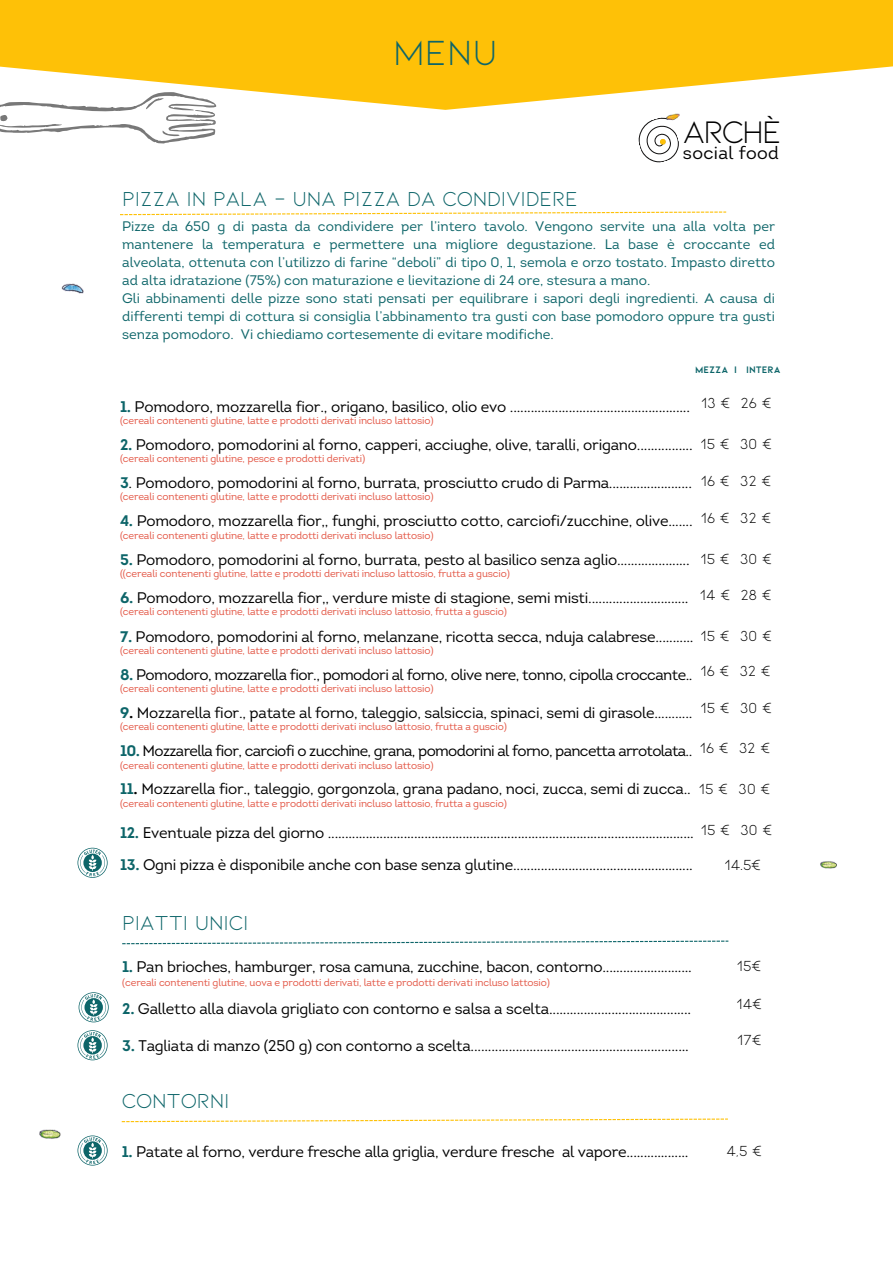
<style>
.page{position:relative;width:893px;height:1264px;background:#fff}
.page>*{position:absolute;margin:0;border:0;box-sizing:border-box;transform-origin:0 0}
.t1{font:37.2px "KIONA";color:#0d6569}
.t2{font:33.15px "KIONA";letter-spacing:-.065em;color:#000}
.t3{font:21.45px "KIONA";letter-spacing:-.01em;color:#0d6569}
.t4{font:17.85px "Intro";letter-spacing:.02em;color:#000}
.t5{font:15.45px "Intro";letter-spacing:-.015em;color:#000}
.t6{font:15.45px "KIONA";letter-spacing:-.015em;color:#000}
.t7{font:15.3px "Intro";letter-spacing:-.015em;color:#000}
.t8{font:15.3px "Intro";letter-spacing:-.04em;color:#000}
.t9{font:15.3px "Intro";letter-spacing:-.035em;color:#000}
.t10{font:13.8px/18px "Intro";color:#0d6569}
.t11{font:10.2px "Intro";letter-spacing:-.015em;color:#e35645}
.t12{font:700 9.9px "KIONA";color:#0d6569}
.s1{font-weight:700;color:#0d6569}
.s2{font-weight:700}
</style>
<div class="page">
<img style="left:820px;top:861px;width:17px;height:8px">
<svg style="left:122px;top:940px;width:606px;height:4px"></svg>
<svg style="left:120px;top:211px;width:606px;height:4px"></svg>
<svg style="left:0;top:0;width:892px;height:110px;fill:#fec107"></svg>
<svg style="left:0;top:92px;width:222px;height:52px"></svg>
<svg style="left:638px;top:117px;width:41px;height:46px"></svg>
<img style="left:662px;top:113px;width:18px;height:14px">
<svg style="left:77px;top:1030px;width:31px;height:30px"></svg>
<svg style="left:79px;top:992px;width:30px;height:30px"></svg>
<svg style="left:77px;top:847px;width:31px;height:30px"></svg>
<img style="left:39px;top:1121px;width:122px;height:45px">
<svg style="left:122px;top:1118px;width:605px;height:4px"></svg>
<svg style="left:77px;top:1135px;width:31px;height:30px"></svg>
<img style="left:61px;top:283px;width:23px;height:11px">
<h4 class="t1" style="left:393px;top:27px;width:106px">MENU</h4>
<h2 class="t2" style="left:682px;top:109px;width:101px">ARCHÈ</h2>
<h3 class="t4" style="left:683px;top:146px;width:98px">social food</h3>
<p class="t3" style="left:122px;top:185px;width:457px">PIZZA IN PALA - UNA PIZZA DA CONDIVIDERE</p>
<p class="t10" style="left:122px;top:218px;width:654px">Pizze da 650 g di pasta da condividere per l’intero tavolo. Vengono servite una alla volta per mantenere la temperatura e permettere una migliore degustazione. La base è croccante ed alveolata, ottenuta con l’utilizzo di farine “deboli” di tipo 0, 1, semola e orzo tostato. Impasto diretto ad alta idratazione (75%) con maturazione e lievitazione di 24 ore, stesura a mano.<br>Gli abbinamenti delle pizze sono stati pensati per equilibrare i sapori degli ingredienti. A causa di differenti tempi di cottura si consiglia l’abbinamento tra gusti con base pomodoro oppure tra gusti senza pomodoro. Vi chiediamo cortesemente di evitare modifiche.</p>
<h4 class="t12" style="left:695px;top:363px;width:87px">MEZZA | INTERA</h4>
<p class="t6" style="left:701px;top:392px;width:72px">13€ 26€</p>
<h1 class="t5" style="left:120px;top:400px;width:571px"><span class="s1">1.</span> Pomodoro, mozzarella fior., origano, basilico, olio evo ....................................................</h1>
<p class="t11" style="left:120px;top:416px;width:315px">(cereali contenenti glutine, latte e prodotti derivati incluso lattosio)</p>
<p class="t5" style="left:120px;top:438px;width:574px"><span class="s1">2.</span> Pomodoro, pomodorini al forno, capperi, acciughe, olive, taralli, origano................</p>
<p class="t11" style="left:120px;top:454px;width:247px">(cereali contenenti glutine, pesce e prodotti derivati)</p>
<p class="t7" style="left:120px;top:477px;width:573px"><span class="s1">3</span>. Pomodoro, pomodorini al forno, burrata, prosciutto crudo di Parma........................</p>
<p class="t11" style="left:120px;top:492px;width:315px">(cereali contenenti glutine, latte e prodotti derivati incluso lattosio)</p>
<p class="t7" style="left:120px;top:514px;width:574px"><span class="s1">4.</span> Pomodoro, mozzarella fior,, funghi, prosciutto cotto, carciofi/zucchine, olive.......</p>
<p class="t11" style="left:120px;top:531px;width:315px">(cereali contenenti glutine, latte e prodotti derivati incluso lattosio)</p>
<p class="t7" style="left:120px;top:553px;width:571px"><span class="s1">5.</span> Pomodoro, pomodorini al forno, burrata, pesto al basilico senza aglio.....................</p>
<p class="t11" style="left:120px;top:569px;width:391px">((cereali contenenti glutine, latte e prodotti derivati incluso lattosio, frutta a guscio)</p>
<p class="t7" style="left:120px;top:592px;width:570px"><span class="s1">6.</span> Pomodoro, mozzarella fior,, verdure miste di stagione, semi misti.............................</p>
<p class="t11" style="left:120px;top:607px;width:388px">(cereali contenenti glutine, latte e prodotti derivati incluso lattosio, frutta a guscio)</p>
<p class="t7" style="left:120px;top:630px;width:575px"><span class="s1">7.</span> Pomodoro, pomodorini al forno, melanzane, ricotta secca, nduja calabrese...........</p>
<p class="t11" style="left:120px;top:646px;width:315px">(cereali contenenti glutine, latte e prodotti derivati incluso lattosio)</p>
<h5 class="t9" style="left:120px;top:668px;width:574px"><span class="s1">8.</span> Pomodoro, mozzarella fior., pomodori al forno, olive nere, tonno, cipolla croccante..</h5>
<h5 class="t11" style="left:120px;top:684px;width:315px">(cereali contenenti glutine, latte e prodotti derivati incluso lattosio)</h5>
<h6 class="t7" style="left:120px;top:706px;width:574px"><span class="s1">9</span><span class="s2">.</span> Mozzarella fior., patate al forno, taleggio, salsiccia, spinaci, semi di girasole...........</h6>
<h6 class="t11" style="left:120px;top:722px;width:388px">(cereali contenenti glutine, latte e prodotti derivati incluso lattosio, frutta a guscio)</h6>
<h4 class="t8" style="left:120px;top:744px;width:573px"><span class="s1">10.</span> Mozzarella fior, carciofi o zucchine, grana, pomodorini al forno, pancetta arrotolata..</h4>
<h4 class="t11" style="left:120px;top:761px;width:315px">(cereali contenenti glutine, latte e prodotti derivati incluso lattosio)</h4>
<p class="t7" style="left:120px;top:782px;width:572px"><span class="s1">11</span><span class="s2">.</span> Mozzarella fior., taleggio, gorgonzola, grana padano, noci, zucca, semi di zucca..</p>
<h4 class="t11" style="left:120px;top:799px;width:388px">(cereali contenenti glutine, latte e prodotti derivati incluso lattosio, frutta a guscio)</h4>
<h4 class="t7" style="left:120px;top:826px;width:575px"><span class="s1">12.</span> Eventuale pizza del giorno ..........................................................................................................</h4>
<h4 class="t7" style="left:120px;top:858px;width:574px"><span class="s1">13.</span> Ogni pizza è disponibile anche con base senza glutine....................................................</h4>
<p class="t6" style="left:700px;top:434px;width:73px">15€ 30€</p>
<h4 class="t6" style="left:701px;top:471px;width:72px">16€ 32€</h4>
<h4 class="t6" style="left:701px;top:508px;width:72px">16€ 32€</h4>
<h4 class="t6" style="left:700px;top:548px;width:73px">15€ 30€</h4>
<h4 class="t6" style="left:700px;top:584px;width:73px">14€ 28€</h4>
<h4 class="t6" style="left:700px;top:625px;width:73px">15€ 30€</h4>
<h4 class="t6" style="left:700px;top:660px;width:72px">16€ 32€</h4>
<h4 class="t6" style="left:700px;top:697px;width:73px">15€ 30€</h4>
<p class="t6" style="left:700px;top:737px;width:72px">16€ 32€</p>
<h4 class="t6" style="left:699px;top:778px;width:73px">15€ 30€</h4>
<p class="t6" style="left:701px;top:819px;width:73px">15€ 30€</p>
<h4 class="t6" style="left:724px;top:854px;width:38px">14.5€</h4>
<h4 class="t3" style="left:122px;top:908px;width:128px">PIATTI UNICI</h4>
<h4 class="t5" style="left:122px;top:960px;width:571px"><span class="s1">1.</span> Pan brioches, hamburger, rosa camuna, zucchine, bacon, contorno..........................</h4>
<h4 class="t11" style="left:122px;top:978px;width:429px">(cereali contenenti glutine, uova e prodotti derivati, latte e prodotti derivati incluso lattosio)</h4>
<p class="t5" style="left:122px;top:1002px;width:570px"><span class="s1">2.</span> Galletto alla diavola grigliato con contorno e salsa a scelta.........................................</p>
<h4 class="t5" style="left:122px;top:1039px;width:568px"><span class="s1">3.</span> Tagliata di manzo (250 g) con contorno a scelta...............................................................</h4>
<p class="t3" style="left:122px;top:1086px;width:109px">CONTORNI</p>
<h4 class="t6" style="left:737px;top:955px;width:26px">15€</h4>
<h4 class="t6" style="left:737px;top:993px;width:27px">14€</h4>
<h4 class="t6" style="left:737px;top:1029px;width:26px">17€</h4>
<h2 class="t5" style="left:122px;top:1145px;width:568px"><span class="s1">1.</span> Patate al forno, verdure fresche alla griglia, verdure fresche al vapore..................</h2>
<h4 class="t6" style="left:726px;top:1140px;width:38px">4,5 €</h4>
</div>
